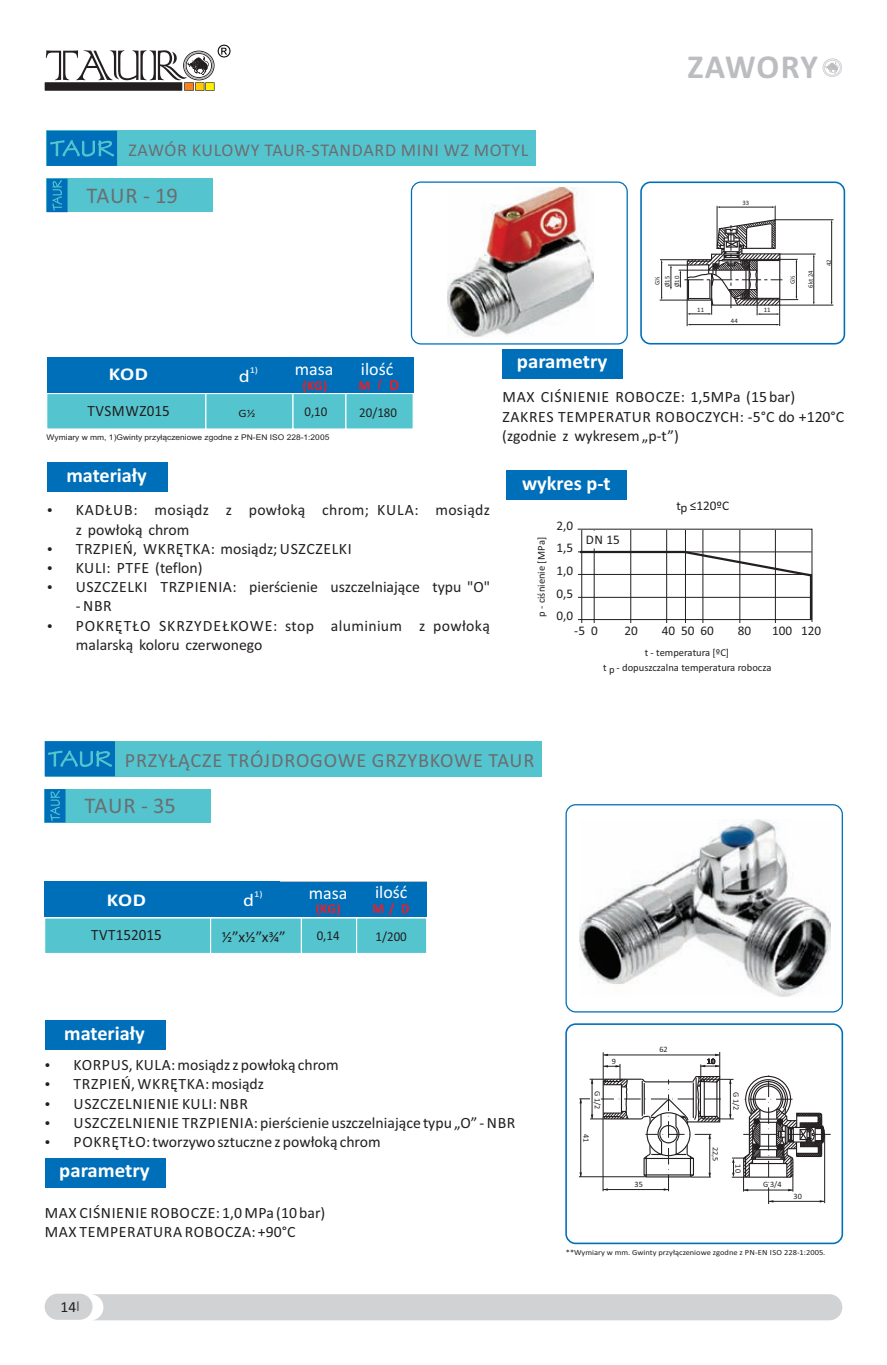
<style>
.page{position:relative;width:887px;height:1365px;background:#fff}
.page>*{position:absolute;margin:0;border:0;box-sizing:border-box;transform-origin:0 0}
.t1{font:700 33.75px "Calibri";letter-spacing:.025em;color:#bcbdc0}
.t2{font:22.5px "Calibri";letter-spacing:.01em;color:#6c6d70}
.t3{font:700 20.25px "Calibri";color:#fff}
.t4{font:20.25px "Calibri";letter-spacing:.04em;color:#6c6d70}
.t5{font:18px "Calibri";letter-spacing:.04em;color:#6c6d70}
.t6{font:18px "Calibri";color:#fff}
.t7{font:700 18px "Calibri";letter-spacing:.015em;color:#fff;scale:1.16 1}
.t8{font:18px "Calibri";color:#fff;scale:1.16 1}
.t9{font:15.75px/19.1px "Calibri";letter-spacing:.025em;color:#231f20}
.t10{font:15.75px "Calibri";color:#231f20}
.t11{font:15.75px "Calibri";letter-spacing:.025em;color:#231f20;scale:.96 1}
.t12{font:15.75px "Calibri";color:#231f20;scale:.96 1}
.t13{font:15.53px "Calibri";color:#231f20}
.t14{font:15.3px "Calibri";color:#231f20}
.t15{font:13.5px "Calibri";color:#231f20;scale:.96 1}
.t16{font:700 13.5px "Calibri";color:#ee1d23}
.t17{font:700 13.5px "Arial";color:#ee1d23}
.t18{font:13.28px/22.5px "Calibri";color:#231f20;text-align:justify}
.t19{font:11.25px "Calibri";color:#231f20;scale:1.16 1}
.t20{font:10.58px "Calibri";color:#231f20}
.t21{font:9px "Calibri";color:#fff;scale:1.16 1}
.t22{font:8.33px "Calibri";color:#231f20}
.t23{font:7.88px "Calibri";color:#231f20;scale:1.08 1}
.t24{font:7.88px "Arial";color:#231f20;scale:1.08 1}
.t25{font:6.75px/9.9px "Calibri";color:#231f20}
.s1{font-size:14.17px;color:#57585a}
</style>
<div class="page">
<div style="left:45px;top:1294px;width:797px;height:26px;background:#d1d2d4"></div>
<svg style="left:45px;top:45px;width:185px;height:46px"></svg>
<svg style="left:822px;top:58px;width:20px;height:19px"></svg>
<div style="left:46px;top:393px;width:160px;height:37px;background:#54c5cf;border:1px solid #fff"></div>
<div style="left:205px;top:393px;width:88px;height:37px;background:#54c5cf;border:1px solid #fff"></div>
<div style="left:292px;top:393px;width:54px;height:37px;background:#54c5cf;border:1px solid #fff"></div>
<div style="left:345px;top:393px;width:69px;height:37px;background:#54c5cf;border:1px solid #fff"></div>
<div style="left:47px;top:131px;width:489px;height:35px;background:#54c5cf"></div>
<svg style="left:47px;top:131px;width:70px;height:35px;background:#0b7bbc"></svg>
<div style="left:47px;top:179px;width:166px;height:33px;background:#54c5cf"></div>
<svg style="left:47px;top:179px;width:21px;height:33px"></svg>
<div style="left:47px;top:357px;width:366px;height:36px;background:#006fb9"></div>
<div style="left:47px;top:462px;width:120px;height:30px;background:#006fb9"></div>
<div style="left:411px;top:181px;width:217px;height:164px;background:#fff;border:1px solid #006fb9;border-radius:10px"></div>
<div style="left:502px;top:349px;width:121px;height:29px;background:#006fb9"></div>
<div style="left:505px;top:470px;width:121px;height:29px;background:#006fb9"></div>
<hr style="left:581px;top:530px;width:1px;height:93px;background:#231f20">
<svg style="left:577px;top:529px;width:236px;height:93px"></svg>
<hr style="left:593px;top:548px;width:1px;height:75px;background:#231f20">
<hr style="left:630px;top:530px;width:1px;height:93px;background:#231f20">
<div style="left:640px;top:181px;width:205px;height:164px;background:#fff;border:2px solid #006fb9;border-radius:10px"></div>
<svg style="left:659px;top:205px;width:175px;height:122px"></svg>
<hr style="left:666px;top:530px;width:1px;height:93px;background:#231f20">
<hr style="left:685px;top:530px;width:1px;height:93px;background:#231f20">
<hr style="left:702px;top:530px;width:1px;height:93px;background:#231f20">
<hr style="left:739px;top:530px;width:1px;height:93px;background:#231f20">
<hr style="left:775px;top:530px;width:1px;height:93px;background:#231f20">
<img style="left:448px;top:188px;width:145px;height:149px">
<div style="left:44px;top:917px;width:167px;height:37px;background:#54c5cf;border:1px solid #fff"></div>
<div style="left:210px;top:917px;width:92px;height:37px;background:#54c5cf;border:1px solid #fff"></div>
<div style="left:301px;top:917px;width:56px;height:37px;background:#54c5cf;border:1px solid #fff"></div>
<div style="left:356px;top:917px;width:71px;height:37px;background:#54c5cf;border:1px solid #fff"></div>
<div style="left:565px;top:1023px;width:278px;height:221px;background:#fff;border:2px solid #006fb9;border-radius:10px"></div>
<div style="left:565px;top:804px;width:278px;height:208px;background:#fff;border:1px solid #006fb9;border-radius:10px"></div>
<div style="left:45px;top:881px;width:381px;height:36px;background:#006fb9"></div>
<div style="left:45px;top:741px;width:496px;height:35px;background:#54c5cf"></div>
<svg style="left:45px;top:741px;width:70px;height:35px;background:#0c7bbc"></svg>
<div style="left:45px;top:789px;width:166px;height:33px;background:#54c5cf"></div>
<svg style="left:45px;top:789px;width:20px;height:33px"></svg>
<svg style="left:579px;top:1052px;width:251px;height:152px"></svg>
<hr style="left:281px;top:881px;width:145px;height:1px;background:#b5bec3">
<div style="left:45px;top:1158px;width:120px;height:29px;background:#006fb9"></div>
<div style="left:45px;top:1020px;width:120px;height:29px;background:#006fb9"></div>
<img style="left:579px;top:819px;width:251px;height:178px">
<p class="t5" style="left:128px;top:142px;width:401px">ZAWÓR KULOWY TAUR-STANDARD MINI WZ MOTYL</p>
<h2 class="t2" style="left:86px;top:186px;width:93px">TAUR - 19</h2>
<h1 class="t1" style="left:687px;top:53px;width:132px">ZAWORY</h1>
<p class="t25" style="left:742px;top:198px;width:8px">33</p>
<p class="t25" style="left:652px;top:285px;width:10px;rotate:-90deg">G½</p>
<p class="t25" style="left:788px;top:284px;width:10px;rotate:-90deg">G½</p>
<p class="t25" style="left:662px;top:287px;width:13px;rotate:-90deg">Ø15<br>Ø10</p>
<p class="t25" style="left:697px;top:305px;width:8px">11</p>
<p class="t25" style="left:763px;top:305px;width:8px">11</p>
<p class="t25" style="left:731px;top:316px;width:8px">44</p>
<p class="t25" style="left:806px;top:287px;width:18px;rotate:-90deg">6kt 24</p>
<p class="t25" style="left:824px;top:266px;width:8px;rotate:-90deg">42</p>
<p class="t7" style="left:109px;top:367px;width:35px">KOD</p>
<p class="t21" style="left:250px;top:366px;width:9px">1)</p>
<p class="t8" style="left:239px;top:368px;width:11px">d</p>
<p class="t19" style="left:238px;top:408px;width:16px">G½</p>
<p class="t11" style="left:87px;top:404px;width:87px">TVSMWZ015</p>
<p class="t6" style="left:361px;top:361px;width:34px">ilość</p>
<p class="t17" style="left:378px;top:380px;width:23px">/ D</p>
<p class="t6" style="left:295px;top:361px;width:40px">masa</p>
<p class="t16" style="left:302px;top:379px;width:26px">(KG)</p>
<p class="t15" style="left:304px;top:406px;width:25px">0,10</p>
<p class="t15" style="left:359px;top:407px;width:41px">20/180</p>
<p class="t16" style="left:358px;top:379px;width:13px">M</p>
<p class="t24" style="left:47px;top:434px;width:263px">Wymiary w mm, 1)Gwinty przyłączeniowe zgodne z PN-EN ISO 228-1:2005</p>
<p class="t3" style="left:66px;top:467px;width:82px">materiały</p>
<p class="t9" style="left:76px;top:502px;width:415px;text-indent:-29px">• KADŁUB: mosiądz z powłoką chrom; KULA: mosiądz z powłoką chrom</p>
<p class="t9" style="left:47px;top:540px;width:306px">• TRZPIEŃ, WKRĘTKA: mosiądz; USZCZELKI</p>
<p class="t9" style="left:47px;top:559px;width:157px">• KULI: PTFE (teflon)</p>
<p class="t10" style="left:47px;top:580px;width:445px">• USZCZELKI TRZPIENIA: pierścienie uszczelniające typu "O"</p>
<p class="t9" style="left:76px;top:598px;width:37px">- NBR</p>
<p class="t9" style="left:76px;top:617px;width:415px;text-indent:-29px">• POKRĘTŁO SKRZYDEŁKOWE: stop aluminium z powłoką malarską koloru czerwonego</p>
<p class="t3" style="left:517px;top:353px;width:92px">parametry</p>
<p class="t9" style="left:502px;top:389px;width:343px">MAX CIŚNIENIE ROBOCZE: 1,5MPa (15 bar)<br>ZAKRES TEMPERATUR ROBOCZYCH: -5°C do +120°C (zgodnie z wykresem „p-t”)</p>
<p class="t3" style="left:522px;top:475px;width:90px">wykres p-t</p>
<p class="t20" style="left:537px;top:617px;width:82px;rotate:-90deg">p - ciśnienie [MPa]</p>
<p class="t18" style="left:556px;top:515px;width:18px">2,0<br>1,5<br>1,0<br>0,5<br>0,0</p>
<p class="t18" style="left:586px;top:529px;width:35px">DN 15</p>
<p class="t18" style="left:676px;top:496px;width:54px">tp ≤120ºC</p>
<p class="t18" style="left:574px;top:621px;width:25px">-5 0</p>
<p class="t18" style="left:624px;top:621px;width:15px">20</p>
<p class="t18" style="left:662px;top:621px;width:54px">40 50 60</p>
<p class="t18" style="left:738px;top:621px;width:15px">80</p>
<p class="t18" style="left:772px;top:621px;width:51px">100 120</p>
<p class="t20" style="left:644px;top:648px;width:86px">t - temperatura [ºC]</p>
<p class="t20" style="left:603px;top:663px;width:170px">t p - dopuszczalna temperatura robocza</p>
<p class="t4" style="left:125px;top:752px;width:411px">PRZYŁĄCZE TRÓJDROGOWE GRZYBKOWE TAUR</p>
<h2 class="t2" style="left:84px;top:796px;width:93px">TAUR - 35</h2>
<p class="t7" style="left:107px;top:892px;width:35px">KOD</p>
<p class="t21" style="left:254px;top:890px;width:9px">1)</p>
<p class="t8" style="left:243px;top:892px;width:11px">d</p>
<p class="t12" style="left:91px;top:928px;width:75px">TVT152015</p>
<p class="t13" style="left:222px;top:930px;width:66px">½”x½”x¾”</p>
<p class="t6" style="left:309px;top:885px;width:40px">masa</p>
<p class="t16" style="left:316px;top:903px;width:26px">(KG)</p>
<p class="t15" style="left:317px;top:930px;width:25px">0,14</p>
<p class="t6" style="left:375px;top:885px;width:34px">ilość</p>
<p class="t16" style="left:372px;top:903px;width:39px">M/D</p>
<p class="t15" style="left:375px;top:931px;width:34px">1/200</p>
<p class="t3" style="left:64px;top:1025px;width:82px">materiały</p>
<p class="t10" style="left:45px;top:1058px;width:296px">• KORPUS, KULA: mosiądz z powłoką chrom</p>
<p class="t9" style="left:45px;top:1076px;width:221px">• TRZPIEŃ, WKRĘTKA: mosiądz</p>
<p class="t9" style="left:45px;top:1095px;width:205px">• USZCZELNIENIE KULI: NBR</p>
<p class="t10" style="left:45px;top:1116px;width:472px">• USZCZELNIENIE TRZPIENIA: pierścienie uszczelniające typu „O” - NBR</p>
<p class="t10" style="left:45px;top:1135px;width:337px">• POKRĘTŁO: tworzywo sztuczne z powłoką chrom</p>
<p class="t3" style="left:59px;top:1162px;width:92px">parametry</p>
<p class="t9" style="left:45px;top:1205px;width:282px">MAX CIŚNIENIE ROBOCZE:1,0 MPa (10 bar)<br>MAX TEMPERATURA ROBOCZA:+90°C</p>
<p class="t14" style="left:61px;top:1300px;width:21px">14<span class="s1">l</span></p>
<p class="t22" style="left:601px;top:1091px;width:20px;rotate:90deg">G 1/2</p>
<p class="t22" style="left:589px;top:1134px;width:10px;rotate:90deg">41</p>
<p class="t22" style="left:611px;top:1058px;width:6px">9</p>
<p class="t22" style="left:659px;top:1046px;width:10px">62</p>
<p class="t22" style="left:634px;top:1181px;width:10px">35</p>
<p class="t22" style="left:707px;top:1057px;width:10px">10</p>
<p class="t22" style="left:739px;top:1091px;width:20px;rotate:90deg">G 1/2</p>
<p class="t22" style="left:719px;top:1146px;width:16px;rotate:90deg">22,5</p>
<p class="t22" style="left:741px;top:1164px;width:10px;rotate:90deg">10</p>
<p class="t22" style="left:763px;top:1181px;width:20px">G 3/4</p>
<p class="t22" style="left:793px;top:1193px;width:10px">30</p>
<p class="t23" style="left:566px;top:1249px;width:242px">**Wymiary w mm. Gwinty przyłączeniowe zgodne z PN-EN ISO 228-1:2005.</p>
</div>
